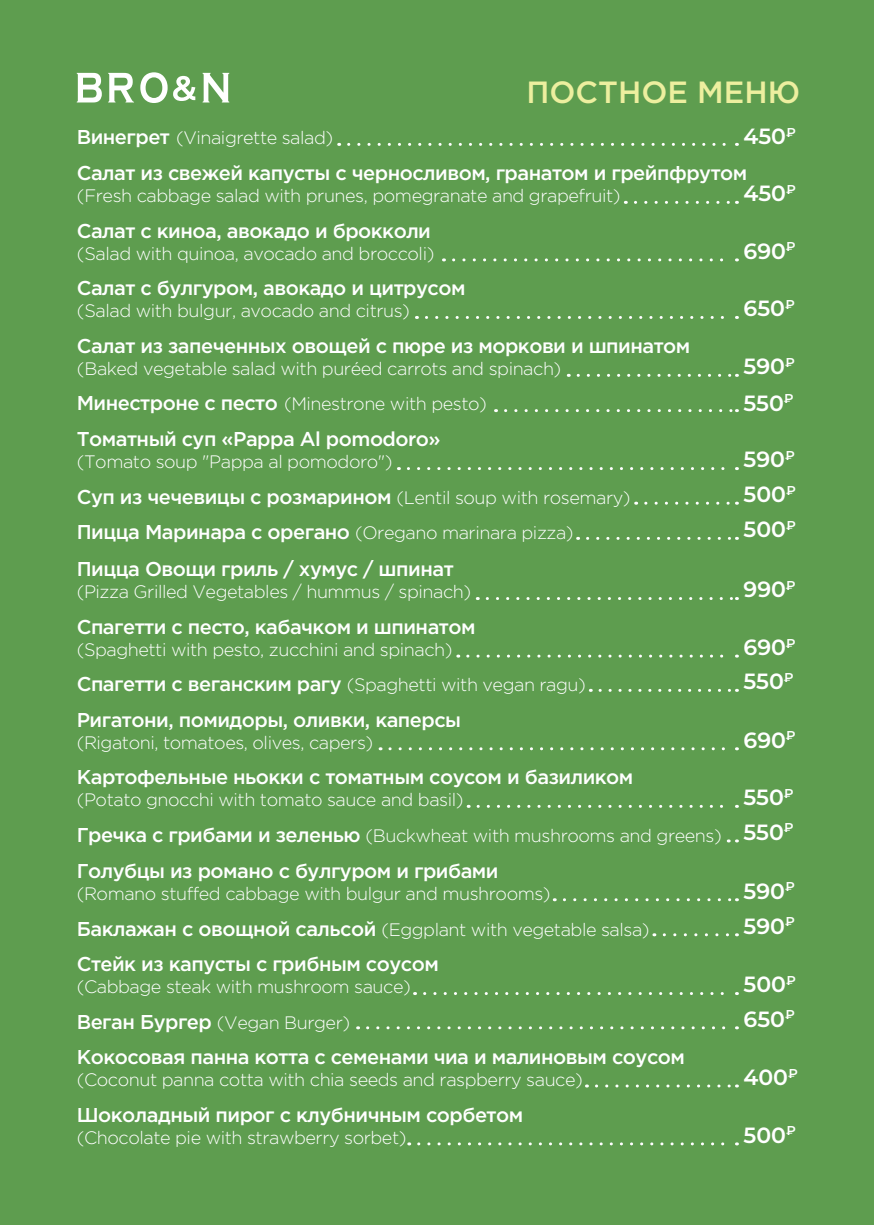
<style>
.page{position:relative;width:874px;height:1225px;background:#fff}
.page>*{position:absolute;margin:0;border:0;box-sizing:border-box;transform-origin:0 0}
.t1{font:500 30.6px "Gotham Pro";color:#edef9f}
.t2{font:600 22px "Montserrat";color:#fff}
.t3{font:500 20px "Gotham Pro";letter-spacing:-.025em;color:#fff}
.t4{font:300 18px "Gotham Pro";letter-spacing:-.025em;color:#fff}
.s1{font-weight:500;font-size:20px}
.s2{font-weight:300;font-size:18px}
.s3{font-family:"Montserrat";font-weight:600;font-size:22px}
</style>
<div class="page">
<div style="left:0;top:0;width:873px;height:1225px;background:#5e9d4f"></div>
<svg style="left:77px;top:73px;width:25px;height:29px"></svg>
<svg style="left:108px;top:73px;width:26px;height:29px"></svg>
<svg style="left:140px;top:72px;width:27px;height:31px"></svg>
<svg style="left:202px;top:73px;width:27px;height:29px"></svg>
<svg style="left:173px;top:76px;width:22px;height:25px"></svg>
<svg style="left:348px;top:143px;width:389px;height:3px"></svg>
<svg style="left:505px;top:409px;width:232px;height:3px"></svg>
<svg style="left:635px;top:201px;width:102px;height:3px"></svg>
<svg style="left:453px;top:258px;width:284px;height:3px"></svg>
<svg style="left:426px;top:316px;width:311px;height:3px"></svg>
<svg style="left:408px;top:467px;width:329px;height:3px"></svg>
<svg style="left:487px;top:597px;width:250px;height:3px"></svg>
<svg style="left:467px;top:654px;width:270px;height:3px"></svg>
<svg style="left:390px;top:747px;width:347px;height:3px"></svg>
<svg style="left:664px;top:933px;width:73px;height:3px"></svg>
<svg style="left:367px;top:1026px;width:370px;height:3px"></svg>
<svg style="left:478px;top:805px;width:259px;height:3px"></svg>
<svg style="left:564px;top:898px;width:173px;height:3px"></svg>
<svg style="left:596px;top:1084px;width:141px;height:3px"></svg>
<svg style="left:418px;top:1142px;width:319px;height:3px"></svg>
<svg style="left:424px;top:992px;width:313px;height:3px"></svg>
<svg style="left:599px;top:689px;width:138px;height:3px"></svg>
<svg style="left:645px;top:502px;width:92px;height:3px"></svg>
<svg style="left:587px;top:537px;width:150px;height:3px"></svg>
<svg style="left:578px;top:374px;width:159px;height:3px"></svg>
<h1 class="t1" style="left:526px;top:75px;width:275px">ПОСТНОЕ МЕНЮ</h1>
<p class="t4" style="left:77px;top:128px;width:258px"><span class="s1">Винегрет</span> (Vinaigrette salad)</p>
<p class="t2" style="left:743px;top:121px;width:54px">450<sup>₽</sup></p>
<p class="t3" style="left:77px;top:162px;width:671px">Салат из свежей капусты с черносливом, гранатом и грейпфрутом</p>
<p class="t4" style="left:77px;top:186px;width:545px">(Fresh cabbage salad with prunes, pomegranate and grapefruit)</p>
<p class="t2" style="left:743px;top:178px;width:54px">450<sup>₽</sup></p>
<p class="t3" style="left:77px;top:219px;width:355px">Салат с киноа, авокадо и брокколи</p>
<p class="t4" style="left:77px;top:243px;width:359px">(Salad with quinoa, avocado and broccoli)</p>
<p class="t2" style="left:743px;top:235px;width:54px">690<sup>₽</sup></p>
<p class="t3" style="left:77px;top:277px;width:390px">Салат с булгуром, авокадо и цитрусом</p>
<p class="t4" style="left:77px;top:301px;width:334px">(Salad with bulgur, avocado and citrus)</p>
<p class="t2" style="left:743px;top:293px;width:53px">650<sup>₽</sup></p>
<p class="t3" style="left:77px;top:335px;width:615px">Салат из запеченных овощей с пюре из моркови и шпинатом</p>
<p class="t4" style="left:77px;top:359px;width:486px">(Baked vegetable salad with puréed carrots and spinach)</p>
<p class="t2" style="left:743px;top:351px;width:53px">590<sup>₽</sup></p>
<p class="t4" style="left:77px;top:394px;width:411px"><span class="s1">Минестроне с песто</span> (Minestrone with pesto)</p>
<p class="t2" style="left:743px;top:387px;width:52px">550<sup>₽</sup></p>
<p class="t3" style="left:77px;top:428px;width:365px">Томатный суп «Pappa Al pomodoro»</p>
<p class="t4" style="left:77px;top:452px;width:317px">(Tomato soup "Pappa al pomodoro")</p>
<p class="t2" style="left:743px;top:444px;width:53px">590<sup>₽</sup></p>
<p class="t3" style="left:77px;top:485px;width:555px">Суп из чечевицы с розмарином <span class="s2">(Lentil soup with rosemary)</span></p>
<p class="t2" style="left:743px;top:478px;width:54px">500<sup>₽</sup></p>
<p class="t4" style="left:77px;top:523px;width:498px"><span class="s1">Пицца Маринара с орегано</span> (Oregano marinara pizza)</p>
<p class="t2" style="left:743px;top:514px;width:54px">500<sup>₽</sup></p>
<p class="t3" style="left:77px;top:558px;width:378px">Пицца Овощи гриль / хумус / шпинат</p>
<p class="t4" style="left:77px;top:582px;width:396px">(Pizza Grilled Vegetables / hummus / spinach)</p>
<p class="t2" style="left:743px;top:574px;width:54px">990<sup>₽</sup></p>
<p class="t3" style="left:77px;top:615px;width:400px">Спагетти с песто, кабачком и шпинатом</p>
<p class="t4" style="left:77px;top:639px;width:377px">(Spaghetti with pesto, zucchini and spinach)</p>
<p class="t2" style="left:743px;top:631px;width:54px">690<sup>₽</sup></p>
<p class="t4" style="left:77px;top:675px;width:510px"><span class="s1">Спагетти с веганским рагу</span> (Spaghetti with vegan ragu)</p>
<p class="t2" style="left:743px;top:666px;width:52px">550<sup>₽</sup></p>
<p class="t3" style="left:77px;top:708px;width:386px">Ригатони, помидоры, оливки, каперсы</p>
<p class="t4" style="left:77px;top:732px;width:298px">(Rigatoni, tomatoes, olives, capers)</p>
<p class="t2" style="left:743px;top:724px;width:54px">690<sup>₽</sup></p>
<p class="t3" style="left:77px;top:765px;width:558px">Картофельные ньокки с томатным соусом и базиликом</p>
<p class="t4" style="left:77px;top:790px;width:388px">(Potato gnocchi with tomato sauce and basil)</p>
<p class="t2" style="left:743px;top:781px;width:52px">550<sup>₽</sup></p>
<p class="t4" style="left:77px;top:825px;width:718px"><span class="s1">Гречка с грибами и зеленью</span> (Buckwheat with mushrooms and greens) <span class="s3">550</span><sup>₽</sup></p>
<p class="t3" style="left:77px;top:859px;width:423px">Голубцы из романо с булгуром и грибами</p>
<p class="t4" style="left:77px;top:883px;width:475px">(Romano stuffed cabbage with bulgur and mushrooms)</p>
<p class="t2" style="left:743px;top:875px;width:53px">590<sup>₽</sup></p>
<p class="t4" style="left:77px;top:919px;width:574px"><span class="s1">Баклажан с овощной сальсой</span> (Eggplant with vegetable salsa)</p>
<p class="t2" style="left:743px;top:910px;width:53px">590<sup>₽</sup></p>
<p class="t3" style="left:77px;top:953px;width:363px">Стейк из капусты с грибным соусом</p>
<p class="t4" style="left:77px;top:977px;width:335px">(Cabbage steak with mushroom sauce)</p>
<p class="t2" style="left:743px;top:969px;width:54px">500<sup>₽</sup></p>
<p class="t4" style="left:77px;top:1012px;width:275px"><span class="s1">Веган Бургер</span> (Vegan Burger)</p>
<p class="t2" style="left:743px;top:1003px;width:53px">650<sup>₽</sup></p>
<p class="t3" style="left:77px;top:1045px;width:609px">Кокосовая панна котта с семенами чиа и малиновым соусом</p>
<p class="t4" style="left:77px;top:1069px;width:507px">(Coconut panna cotta with chia seeds and raspberry sauce)</p>
<p class="t2" style="left:743px;top:1061px;width:56px">400<sup>₽</sup></p>
<p class="t3" style="left:77px;top:1103px;width:448px">Шоколадный пирог с клубничным сорбетом</p>
<p class="t4" style="left:77px;top:1127px;width:331px">(Chocolate pie with strawberry sorbet)</p>
<p class="t2" style="left:743px;top:1119px;width:54px">500<sup>₽</sup></p>
</div>
